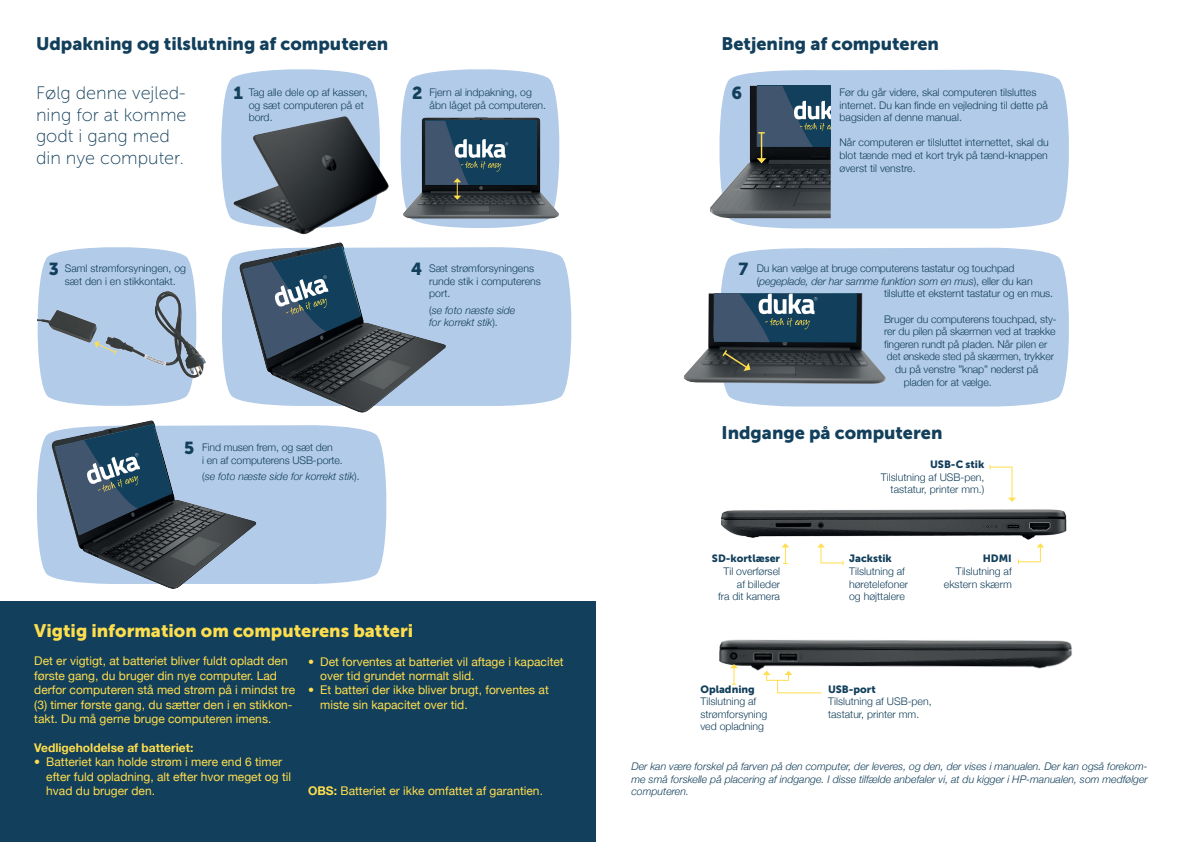
<style>
.page{position:relative;width:1191px;height:842px;background:#fff}
.page>*{position:absolute;margin:0;border:0;box-sizing:border-box;transform-origin:0 0}
.t1{font:18px "Museo Sans 900";color:#123f5b}
.t2{font:18px/21.6px "Museo Sans 100";color:#123f5b}
.t3{font:18px "Museo Sans 900";color:#ffde4e}
.t4{font:17.3px "Museo Sans 900";color:#123f5b}
.t5{font:12px/14.4px "Helvetica Neue";color:#ffde4e}
.t6{font:700 12px "Helvetica Neue";color:#ffde4e}
.t7{font:300 10.5px/12.6px "Helvetica Neue";color:#123f5b}
.t8{font:italic 300 10.5px/12.6px "Helvetica Neue";color:#123f5b}
.t9{font:10.5px "Museo Sans 900";color:#123f5b}
.s1{font-family:"Museo Sans 900";font-weight:400;font-size:17.3px}
.s2{font-style:normal}
.s3{font-weight:300}
.s4{font-weight:700}
</style>
<div class="page">
<svg style="left:222px;top:247px;width:350px;height:159px;background:#b7ceea"></svg>
<div style="left:726px;top:70px;width:343px;height:158px;background:#b2cbe9"></div>
<div style="left:721px;top:248px;width:348px;height:158px;background:#b2cbe9"></div>
<svg style="left:37px;top:425px;width:350px;height:159px;background:#b7ceea"></svg>
<img style="left:719px;top:639px;width:353px;height:32px">
<div style="left:0;top:601px;width:595px;height:241px;background:#123f5b"></div>
<svg style="left:221px;top:69px;width:158px;height:151px;background:#bbd1eb"></svg>
<img style="left:233px;top:116px;width:156px;height:118px">
<img style="left:710px;top:86px;width:120px;height:132px">
<img style="left:721px;top:509px;width:346px;height:31px">
<svg style="left:730px;top:664px;width:8px;height:21px"></svg>
<svg style="left:781px;top:543px;width:8px;height:21px"></svg>
<svg style="left:400px;top:69px;width:160px;height:159px;background:#798fa3"></svg>
<svg style="left:756px;top:86px;width:91px;height:77px;background:#415768"></svg>
<div style="left:830px;top:94px;width:28px;height:49px;background:#b2cbe9"></div>
<svg style="left:1017px;top:543px;width:27px;height:21px"></svg>
<img style="left:683px;top:293px;width:203px;height:92px">
<img style="left:51px;top:420px;width:205px;height:169px">
<svg style="left:55px;top:424px;width:117px;height:111px;background:#475f72"></svg>
<img style="left:239px;top:242px;width:207px;height:171px">
<svg style="left:242px;top:246px;width:119px;height:112px;background:#475f73"></svg>
<svg style="left:721px;top:348px;width:29px;height:23px"></svg>
<svg style="left:763px;top:671px;width:59px;height:23px"></svg>
<svg style="left:817px;top:543px;width:27px;height:22px"></svg>
<svg style="left:989px;top:465px;width:27px;height:37px"></svg>
<img style="left:200px;top:354px;width:6px;height:22px">
<svg style="left:37px;top:247px;width:163px;height:159px;background:#afc4dc"></svg>
<svg style="left:714px;top:293px;width:143px;height:49px;background:#36576e"></svg>
<h1 class="t1" style="left:36px;top:33px;width:354px">Udpakning og tilslutning af computeren</h1>
<h1 class="t1" style="left:721px;top:33px;width:219px">Betjening af computeren</h1>
<h1 class="t2" style="left:36px;top:82px;width:152px">Følg denne vejled&shy;ning for at komme godt i gang med din nye computer.</h1>
<h2 class="t4" style="left:731px;top:83px;width:12px">6</h2>
<p class="t7" style="left:429px;top:85px;width:118px;text-indent:-17px"><span class="s1">2</span> Fjern al indpakning, og åbn låget på computeren.</p>
<p class="t7" style="left:249px;top:85px;width:121px;text-indent:-15px"><span class="s1">1</span> Tag alle dele op af kassen, og sæt computeren på et bord.</p>
<p class="t7" style="left:839px;top:85px;width:210px">Før du går videre, skal computeren tilsluttes internet. Du kan finde en vejledning til dette på bagsiden af denne manual.</p>
<p class="t7" style="left:839px;top:136px;width:211px;text-align:justify">Når computeren er tilsluttet internettet, skal du blot tænde med et kort tryk på tænd-knappen øverst til venstre.</p>
<p class="t7" style="left:49px;top:261px;width:139px;text-align:center"><span class="s1">3</span> Saml strømforsyningen, og sæt den i en stikkontakt.</p>
<p class="t7" style="left:202px;top:440px;width:142px;text-indent:-18px"><span class="s1">5</span> Find musen frem, og sæt den<br>i en af computerens USB-porte.</p>
<p class="t8" style="left:202px;top:469px;width:159px"><span class="s2">(</span>se foto næste side for korrekt stik<span class="s2">).</span></p>
<p class="t7" style="left:429px;top:261px;width:113px;text-indent:-18px"><span class="s1">4</span> Sæt strømforsyningens runde stik i computerens port.</p>
<p class="t8" style="left:429px;top:303px;width:87px"><span class="s2">(</span>se foto næste side for korrekt stik<span class="s2">).</span></p>
<h1 class="t3" style="left:34px;top:620px;width:380px">Vigtig information om computerens batteri</h1>
<p class="t5" style="left:34px;top:655px;width:262px">Det er vigtigt, at batteriet bliver fuldt opladt den første gang, du bruger din nye computer. Lad derfor computeren stå med strøm på i mindst tre (3) timer første gang, du sætter den i en stikkon&shy;takt. Du må gerne bruge computeren imens.</p>
<p class="t6" style="left:34px;top:738px;width:161px">Vedligeholdelse af batteriet:</p>
<p class="t5" style="left:46px;top:755px;width:246px;text-indent:-12px"><span class="s3">•</span> Batteriet kan holde strøm i mere end 6 timer efter fuld opladning, alt efter hvor meget og til hvad du bruger den.</p>
<p class="t5" style="left:320px;top:655px;width:245px;text-indent:-12px"><span class="s3">•</span> Det forventes at batteriet vil aftage i kapacitet over tid grundet normalt slid.</p>
<p class="t5" style="left:320px;top:684px;width:230px;text-indent:-12px"><span class="s3">•</span> Et batteri der ikke bliver brugt, forventes at miste sin kapacitet over tid.</p>
<p class="t5" style="left:308px;top:784px;width:236px"><span class="s4">OBS:</span> Batteriet er ikke omfattet af garantien.</p>
<p class="t7" style="left:738px;top:261px;width:277px"><span class="s1">7</span> Du kan vælge at bruge computerens tastatur og touchpad</p>
<p class="t8" style="left:756px;top:274px;width:277px"><span class="s2">(</span>pegeplade, der har samme funktion som en mus<span class="s2">), eller du kan</span></p>
<p class="t7" style="left:884px;top:287px;width:171px">tilslutte et eksternt tastatur og en mus.</p>
<p class="t7" style="left:884px;top:312px;width:174px">Bruger du computerens touchpad, sty-</p>
<p class="t7" style="left:884px;top:324px;width:173px">rer du pilen på skærmen ved at trække</p>
<p class="t7" style="left:884px;top:337px;width:165px">fingeren rundt på pladen. Når pilen er</p>
<p class="t7" style="left:886px;top:350px;width:169px">det ønskede sted på skærmen, trykker</p>
<p class="t7" style="left:895px;top:362px;width:144px">du på venstre ”knap” nederst på</p>
<p class="t7" style="left:903px;top:375px;width:89px">pladen for at vælge.</p>
<h1 class="t1" style="left:721px;top:422px;width:222px">Indgange på computeren</h1>
<p class="t9" style="left:712px;top:553px;width:70px">SD-kortlæser</p>
<p class="t7" style="left:718px;top:564px;width:64px;text-align:right">Til overførsel af billeder<br>fra dit kamera</p>
<p class="t9" style="left:930px;top:458px;width:56px">USB-C stik</p>
<p class="t7" style="left:881px;top:470px;width:105px;text-align:right">Tilslutning af USB-pen, tastatur, printer mm.)</p>
<p class="t9" style="left:849px;top:553px;width:44px">Jackstik</p>
<p class="t7" style="left:849px;top:564px;width:60px">Tilslutning af høretelefoner og højttalere</p>
<p class="t9" style="left:982px;top:553px;width:31px">HDMI</p>
<p class="t7" style="left:944px;top:564px;width:69px;text-align:right">Tilslutning af ekstern skærm</p>
<p class="t9" style="left:700px;top:683px;width:56px">Opladning</p>
<p class="t7" style="left:700px;top:694px;width:68px">Tilslutning af strømforsyning ved opladning</p>
<p class="t8" style="left:631px;top:759px;width:518px;text-align:justify">Der kan være forskel på farven på den computer, der leveres, og den, der vises i manualen. Der kan også forekom&shy;me små forskelle på placering af indgange. I disse tilfælde anbefaler vi, at du kigger i HP-manualen, som medfølger computeren.</p>
<p class="t9" style="left:828px;top:683px;width:49px">USB-port</p>
<p class="t7" style="left:828px;top:694px;width:105px">Tilslutning af USB-pen, tastatur, printer mm.</p>
</div>
